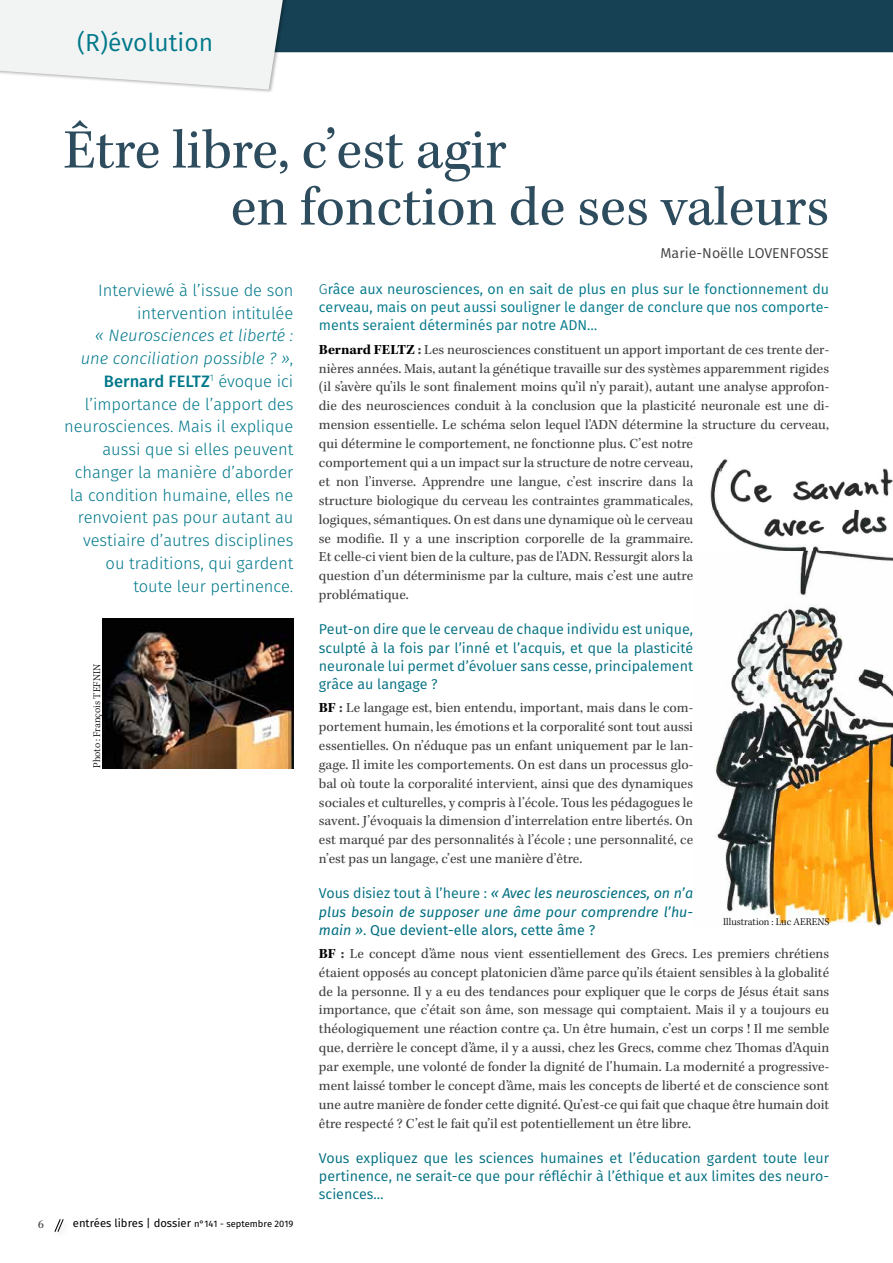
<style>
.page{position:relative;width:893px;height:1263px;background:#fff}
.page>*{position:absolute;margin:0;border:0;box-sizing:border-box;transform-origin:0 0}
.t1{font:57px/57px "Kepler Std";color:#2d4c5e}
.t2{font:24.6px "Fira Sans";color:#00788a}
.t3{font:300 16.5px/22.8px "Fira Sans";color:#00788a;text-align:right}
.t4{font:italic 300 16.5px "Fira Sans";color:#00788a}
.t5{font:500 16.5px "Fira Sans";color:#00788a}
.t6{font:14.25px/18.9px "Kepler Std";color:#414042;text-align:justify}
.t7{font:14.25px/18.1px "Fira Sans";color:#006f81;text-align:justify}
.t8{font:14.25px/18.1px "Fira Sans";color:#00788a;text-align:justify}
.t9{font:italic 14.25px/18.1px "Fira Sans";color:#006f81;text-align:justify}
.t10{font:14.25px "Fira Sans";color:#414042}
.t11{font:12px "Kepler Std";color:#414042}
.t12{font:11.25px "Fira Sans";color:#000}
.t13{font:300 10.5px "Kepler Std";color:#000}
.s1{font-weight:300;color:#006f81}
.s2{font-weight:700;color:#000}
.s3{font-weight:700}
.s4{font-style:normal}
.s5{font-size:9.3px}
</style>
<div class="page">
<div style="left:0;top:0;width:893px;height:52px;background:#164154"></div>
<div style="left:0;top:0;width:294px;height:93px;background:#000;opacity:.3"></div>
<svg style="left:0;top:0;width:283px;height:90px"></svg>
<svg style="left:54px;top:1219px;width:10px;height:13px"></svg>
<img style="left:102px;top:618px;width:191px;height:150px">
<img style="left:710px;top:459px;width:183px;height:467px">
<h2 class="t2" style="left:77px;top:25px;width:137px">(r)évolution</h2>
<h1 class="t1" style="left:231px;top:123px;width:600px;text-indent:-167px">Être libre, c’est agir<br>en fonction de ses valeurs</h1>
<p class="t10" style="left:660px;top:243px;width:170px">Marie-Noëlle LOVENFOSSE</p>
<p class="t8" style="left:319px;top:280px;width:512px"><span class="s1">G</span>râce aux neurosciences, on en sait de plus en plus sur le fonctionnement du cerveau, mais on peut aussi souligner le danger de conclure que nos comporte&shy;ments seraient déterminés par notre ADN…</p>
<p class="t6" style="left:319px;top:340px;width:512px;text-align:left"><span class="s2">Bernard FELTZ</span> <span class="s3">:</span> Les neurosciences constituent un apport important de ces trente der&shy;nières années. Mais, autant la génétique travaille sur des systèmes apparemment rigides (il s’avère qu’ils le sont finalement moins qu’il n’y parait), autant une analyse approfon&shy;die des neurosciences conduit à la conclusion que la plasticité neuronale est une di&shy;mension essentielle. Le schéma selon lequel l’ADN détermine la structure du cerveau, qui détermine le comportement, ne fonctionne plus. C’est notre<br>comportement qui a un impact sur la structure de notre cerveau,<br>et non l’inverse. Apprendre une langue, c’est inscrire dans la<br>structure biologique du cerveau les contraintes grammaticales,<br>logiques, sémantiques. On est dans une dynamique où le cerveau<br>se modifie. Il y a une inscription corporelle de la grammaire.<br>Et celle-ci vient bien de la culture, pas de l’ADN. Ressurgit alors la<br>question d’un déterminisme par la culture, mais c’est une autre<br>problématique.</p>
<p class="t7" style="left:319px;top:620px;width:376px">Peut-on dire que le cerveau de chaque individu est unique, sculpté à la fois par l’inné et l’acquis, et que la plasticité neuronale lui permet d’évoluer sans cesse, principalement grâce au langage ?</p>
<p class="t6" style="left:319px;top:699px;width:376px"><span class="s2">BF</span> <span class="s3">:</span> Le langage est, bien entendu, important, mais dans le com&shy;portement humain, les émotions et la corporalité sont tout aussi essentielles. On n’éduque pas un enfant uniquement par le lan&shy;gage. Il imite les comportements. On est dans un processus glo&shy;bal où toute la corporalité intervient, ainsi que des dynamiques sociales et culturelles, y compris à l’école. Tous les pédagogues le savent. J’évoquais la dimension d’interrelation entre libertés. On est marqué par des personnalités à l’école ; une personnalité, ce n’est pas un langage, c’est une manière d’être.</p>
<p class="t9" style="left:319px;top:884px;width:376px"><span class="s4">Vous disiez tout à l’heure :</span> « Avec les neurosciences, on n’a plus besoin de supposer une âme pour comprendre l’hu&shy;main »<span class="s4">.</span> <span class="s4">Que devient-elle alors, cette âme ?</span></p>
<p class="t6" style="left:319px;top:944px;width:512px"><span class="s2">BF</span> <span class="s3">:</span> Le concept d’âme nous vient essentiellement des Grecs. Les premiers chrétiens étaient opposés au concept platonicien d’âme parce qu’ils étaient sensibles à la globalité de la personne. Il y a eu des tendances pour expliquer que le corps de Jésus était sans importance, que c’était son âme, son message qui comptaient. Mais il y a toujours eu théologiquement une réaction contre ça. Un être humain, c’est un corps ! Il me semble que, derrière le concept d’âme, il y a aussi, chez les Grecs, comme chez Thomas d’Aquin par exemple, une volonté de fonder la dignité de l’humain. La modernité a progressive&shy;ment laissé tomber le concept d’âme, mais les concepts de liberté et de conscience sont une autre manière de fonder cette dignité. Qu’est-ce qui fait que chaque être humain doit être respecté ? C’est le fait qu’il est potentiellement un être libre.</p>
<p class="t7" style="left:319px;top:1149px;width:512px">Vous expliquez que les sciences humaines et l’éducation gardent toute leur pertinence, ne serait-ce que pour réfléchir à l’éthique et aux limites des neuro&shy;sciences…</p>
<p class="t3" style="left:98px;top:279px;width:197px">Interviewé à l’issue de son intervention intitulée</p>
<p class="t4" style="left:95px;top:324px;width:200px">« Neurosciences et liberté :</p>
<p class="t4" style="left:81px;top:347px;width:214px">une conciliation possible ? »<span class="s4">,</span></p>
<p class="t5" style="left:104px;top:370px;width:82px">Bernard FELTZ</p>
<p class="t3" style="left:64px;top:370px;width:231px"><sup>1</sup> évoque ici<br>l’importance de l’apport des neurosciences. Mais il explique aussi que si elles peuvent changer la manière d’aborder la condition humaine, elles ne renvoient pas pour autant au vestiaire d’autres disciplines ou traditions, qui gardent toute leur pertinence.</p>
<p class="t13" style="left:91px;top:768px;width:106px;rotate:-90deg">Photo : François TEFNIN</p>
<p class="t13" style="left:723px;top:916px;width:108px">Illustration : Luc AERENS</p>
<p class="t11" style="left:38px;top:1217px;width:7px">6</p>
<p class="t12" style="left:73px;top:1216px;width:222px">entrées libres | dossier <span class="s5">n°141 - septembre 2019</span></p>
</div>
